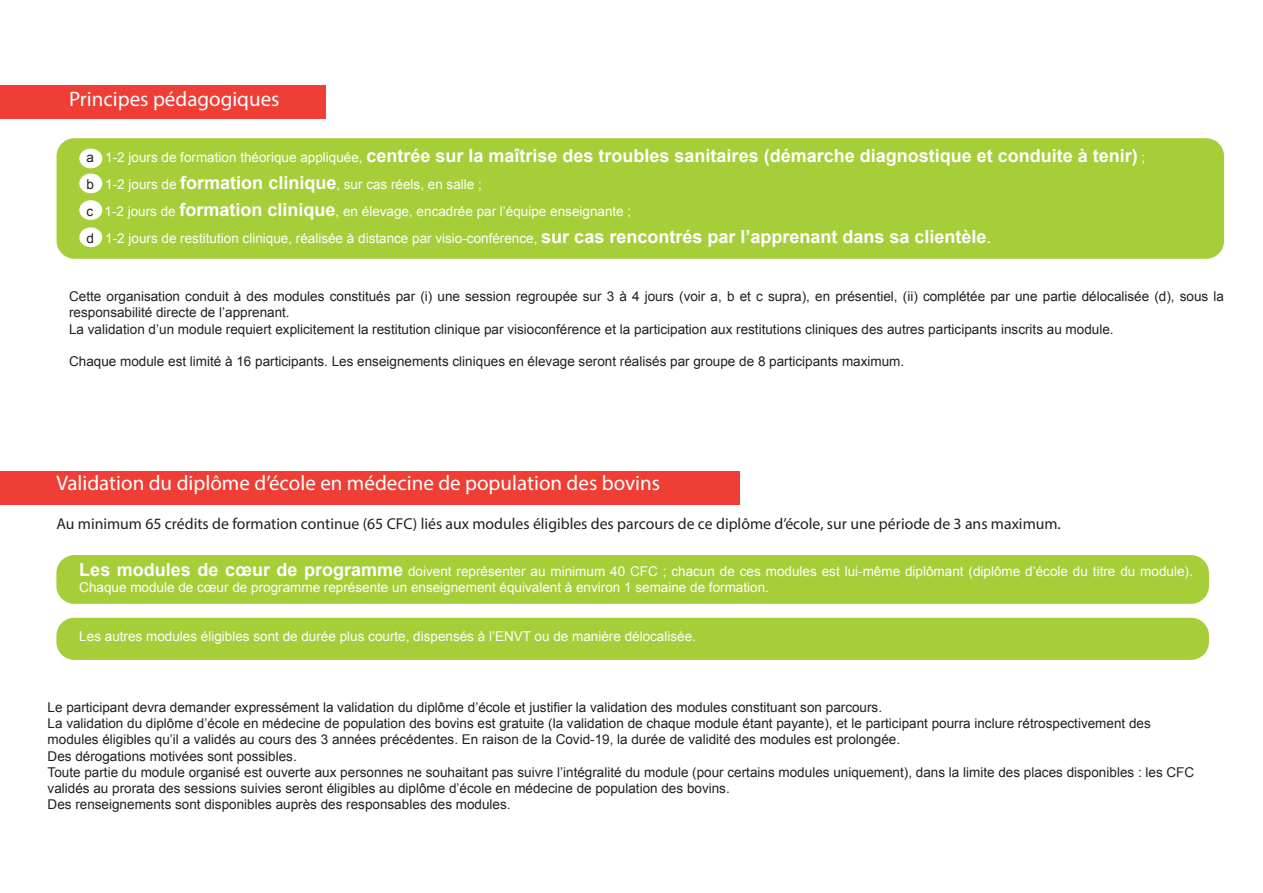
<style>
.page{position:relative;width:1263px;height:893px;background:#fff}
.page>*{position:absolute;margin:0;border:0;box-sizing:border-box;transform-origin:0 0}
.t1{font:21px "Myriad Pro";color:#fff}
.t2{font:700 18px "Arial";color:#fff}
.t3{font:15.75px "Myriad Pro";color:#231f20}
.t4{font:13.5px/16.2px "Arial";color:#231f20}
.t5{font:13.5px/16.2px "Arial";color:#fff}
.s1{font-weight:400;font-size:13.5px;color:#231f20}
.s2{font-weight:400;font-size:13.5px}
.s3{color:#231f20}
.s4{font-weight:700;font-size:18px}
.s5{font-size:18px}
</style>
<div class="page">
<div style="left:56px;top:618px;width:1153px;height:42px;background:#a6ce39;border-radius:18px"></div>
<div style="left:0;top:85px;width:325px;height:34px;background:#ee3e35"></div>
<div style="left:0;top:471px;width:740px;height:34px;background:#ee3e35"></div>
<div style="left:57px;top:138px;width:1167px;height:121px;background:#a6ce39;border-radius:18px"></div>
<div style="left:79px;top:149px;width:23px;height:19px;background:#fff;border-radius:50%"></div>
<div style="left:79px;top:174px;width:23px;height:19px;background:#fff;border-radius:50%"></div>
<div style="left:79px;top:200px;width:23px;height:20px;background:#fff;border-radius:50%"></div>
<div style="left:79px;top:227px;width:23px;height:20px;background:#fff;border-radius:50%"></div>
<div style="left:56px;top:555px;width:1153px;height:49px;background:#a6ce39;border-radius:18px"></div>
<p class="t1" style="left:69px;top:86px;width:212px">Principes pédagogiques</p>
<p class="t2" style="left:86px;top:144px;width:1060px"><span class="s1">a</span> <span class="s2">1-2 jours de formation théorique appliquée,</span> centrée sur la maîtrise des troubles sanitaires (démarche diagnostique et conduite à tenir) <span class="s2">;</span></p>
<p class="t5" style="left:86px;top:176px;width:397px"><span class="s3">b</span> 1-2 jours de <span class="s4">formation clinique</span>, sur cas réels, en salle ;</p>
<p class="t5" style="left:86px;top:203px;width:546px"><span class="s3">c</span> 1-2 jours de <span class="s4">formation clinique</span>, en élevage, encadrée par l’équipe enseignante ;</p>
<p class="t5" style="left:86px;top:230px;width:906px"><span class="s3">d</span> 1-2 jours de restitution clinique, réalisée à distance par visio-conférence, <span class="s4">sur cas rencontrés par l’apprenant dans sa clientèle</span><span class="s5">.</span></p>
<p class="t4" style="left:69px;top:288px;width:1156px">Cette organisation conduit à des modules constitués par (i) une session regroupée sur 3 à 4 jours (voir a, b et c supra), en présentiel, (ii) complétée par une partie délocalisée (d), sous la responsabilité directe de l’apprenant.</p>
<p class="t4" style="left:69px;top:321px;width:1046px">La validation d’un module requiert explicitement la restitution clinique par visioconférence et la participation aux restitutions cliniques des autres participants inscrits au module.</p>
<p class="t4" style="left:69px;top:353px;width:837px">Chaque module est limité à 16 participants. Les enseignements cliniques en élevage seront réalisés par groupe de 8 participants maximum.</p>
<p class="t1" style="left:56px;top:470px;width:605px">Validation du diplôme d’école en médecine de population des bovins</p>
<p class="t3" style="left:56px;top:513px;width:1006px">Au minimum 65 crédits de formation continue (65 CFC) liés aux modules éligibles des parcours de ce diplôme d’école, sur une période de 3 ans maximum.</p>
<p class="t5" style="left:79px;top:563px;width:1115px"><span class="s4">Les modules de cœur de programme</span> doivent représenter au minimum 40 CFC ; chacun de ces modules est lui-même diplômant (diplôme d’école du titre du module).<br>Chaque module de cœur de programme représente un enseignement équivalent à environ 1 semaine de formation.</p>
<p class="t5" style="left:79px;top:628px;width:618px">Les autres modules éligibles sont de durée plus courte, dispensés à l’ENVT ou de manière délocalisée.</p>
<p class="t4" style="left:48px;top:699px;width:1105px">Le participant devra demander expressément la validation du diplôme d’école et justifier la validation des modules constituant son parcours.<br>La validation du diplôme d’école en médecine de population des bovins est gratuite (la validation de chaque module étant payante), et le participant pourra inclure rétrospectivement des modules éligibles qu’il a validés au cours des 3 années précédentes. En raison de la Covid-19, la durée de validité des modules est prolongée.<br>Des dérogations motivées sont possibles.</p>
<p class="t4" style="left:48px;top:764px;width:1148px">Toute partie du module organisé est ouverte aux personnes ne souhaitant pas suivre l’intégralité du module (pour certains modules uniquement), dans la limite des places disponibles : les CFC validés au prorata des sessions suivies seront éligibles au diplôme d’école en médecine de population des bovins.<br>Des renseignements sont disponibles auprès des responsables des modules.</p>
</div>
